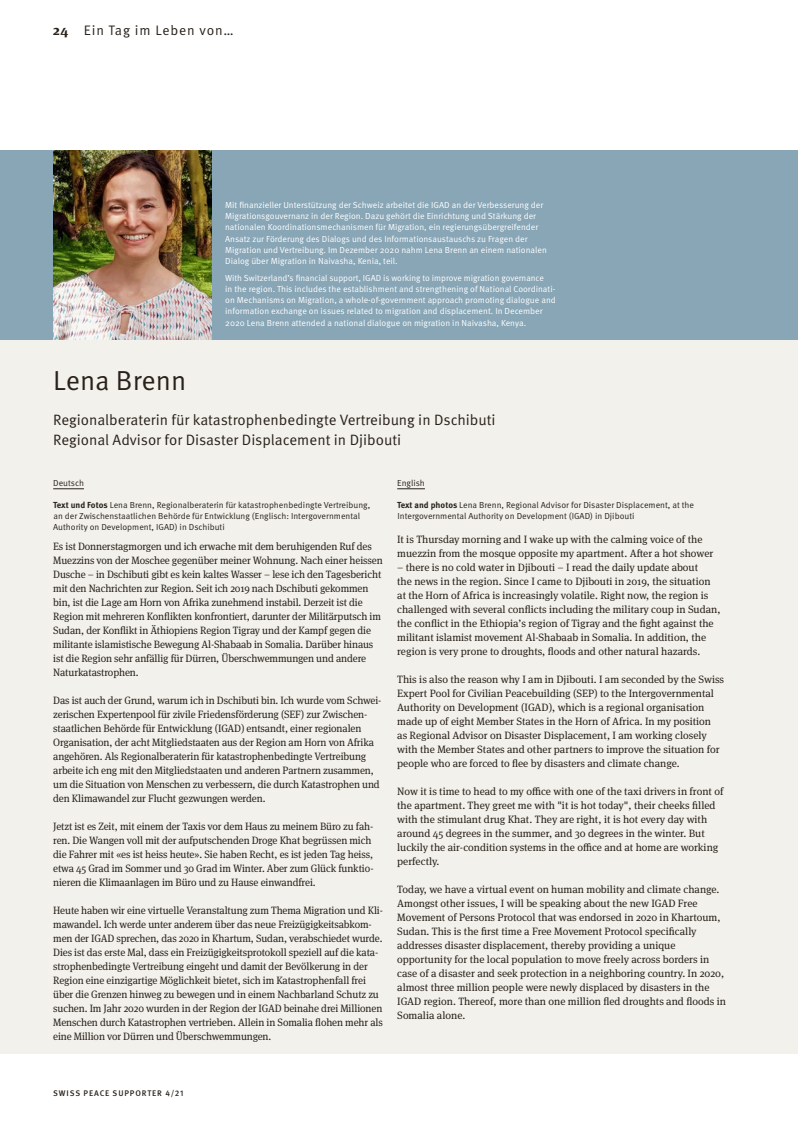
<style>
.page{position:relative;width:798px;height:1127px;background:#fff}
.page>*{position:absolute;margin:0;border:0;box-sizing:border-box;transform-origin:0 0}
._1_1_Titel{font:27.5px "Meta Pro";color:#29211a}
._1_2_Zweitsprachenti{font:15px/20.6px "Meta Pro";color:#29211a}
.t1{font:13.75px "Meta Pro";letter-spacing:.06em;color:#29211a}
._2_2_Grundtext__pers{font:10.62px/14px "Meta Serif OT";letter-spacing:-.01em;color:#29211a}
._3_1_Legende{font:8.75px/11.2px "Meta Pro";color:#fff}
._3_2_Autor{font:8.75px/11.2px "Meta Pro";color:#29211a}
._3_4_Sprachangabe{font:8.75px "Meta Pro";color:#29211a}
.t2{font:500 8.12px "Meta Pro";letter-spacing:.11em;color:#29211a}
.s1{font-family:"Meta Serif OT";font-weight:700}
.s2{font-weight:700}
</style>
<div class="page">
<div style="left:0;top:340px;width:797px;height:714px;background:#f2f1eb"></div>
<div style="left:0;top:151px;width:797px;height:189px;background:#88a6b6"></div>
<hr style="left:53px;top:488px;width:31px;height:1px;background:#29211a">
<svg style="left:397px;top:488px;width:28px;height:1px"></svg>
<img style="left:53px;top:151px;width:158px;height:189px">
<p class="t1" style="left:53px;top:22px;width:182px"><span class="s1">24</span> Ein Tag im Leben von…</p>
<p class="_3_1_Legende" style="left:225px;top:199px;width:323px">Mit finanzieller Unterstützung der Schweiz arbeitet die IGAD an der Verbesserung der Migrationsgouvernanz in der Region. Dazu gehört die Einrichtung und Stärkung der nationalen Koordinationsmechanismen für Migration, ein regierungsübergreifender Ansatz zur Förderung des Dialogs und des Informationsaustauschs zu Fragen der Migration und Vertreibung. Im Dezember 2020 nahm Lena Brenn an einem nationalen Dialog über Migration in Naivasha, Kenia, teil.</p>
<p class="_3_1_Legende" style="left:225px;top:272px;width:332px">With Switzerland’s financial support, IGAD is working to improve migration governance<br>in the region. This includes the establishment and strengthening of National Coordinati&shy;on Mechanisms on Migration, a whole-of-government approach promoting dialogue and information exchange on issues related to migration and displacement. In December 2020 Lena Brenn attended a national dialogue on migration in Naivasha, Kenya.</p>
<p class="_1_1_Titel" style="left:53px;top:364px;width:135px">Lena Brenn</p>
<p class="_1_2_Zweitsprachenti" style="left:53px;top:409px;width:444px">Regionalberaterin für katastrophenbedingte Vertreibung in Dschibuti<br>Regional Advisor for Disaster Displacement in Djibouti</p>
<p class="_3_4_Sprachangabe" style="left:53px;top:478px;width:32px">Deutsch</p>
<p class="_3_2_Autor" style="left:53px;top:499px;width:318px"><span class="s2">Text und Fotos</span> Lena Brenn, Regionalberaterin für katastrophenbedingte Vertreibung, an der Zwischenstaatlichen Behörde für Entwicklung (Englisch: Intergovernmental<br>Authority on Development, IGAD) in Dschibuti</p>
<p class="_2_2_Grundtext__pers" style="left:53px;top:539px;width:331px">Es ist Donnerstagmorgen und ich erwache mit dem beruhigenden Ruf des Muezzins von der Moschee gegenüber meiner Wohnung. Nach einer heissen Dusche – in Dschibuti gibt es kein kaltes Wasser – lese ich den Tagesbericht mit den Nachrichten zur Region. Seit ich 2019 nach Dschibuti gekommen bin, ist die Lage am Horn von Afrika zunehmend instabil. Derzeit ist die Region mit mehreren Konflikten konfrontiert, darunter der Militärputsch im Sudan, der Konflikt in Äthiopiens Region Tigray und der Kampf gegen die militante islamistische Bewegung Al-Shabaab in Somalia. Darüber hinaus ist die Region sehr anfällig für Dürren, Überschwemmungen und andere Naturkatastrophen.</p>
<p class="_2_2_Grundtext__pers" style="left:53px;top:693px;width:329px">Das ist auch der Grund, warum ich in Dschibuti bin. Ich wurde vom Schwei&shy;zerischen Expertenpool für zivile Friedensförderung (SEF) zur Zwischen&shy;staatlichen Behörde für Entwicklung (IGAD) entsandt, einer regionalen Organisation, der acht Mitgliedstaaten aus der Region am Horn von Afrika angehören. Als Regionalberaterin für katastrophenbedingte Vertreibung arbeite ich eng mit den Mitgliedstaaten und anderen Partnern zusammen, um die Situation von Menschen zu verbessern, die durch Katastrophen und den Klimawandel zur Flucht gezwungen werden.</p>
<p class="_2_2_Grundtext__pers" style="left:53px;top:819px;width:322px">Jetzt ist es Zeit, mit einem der Taxis vor dem Haus zu meinem Büro zu fah&shy;ren. Die Wangen voll mit der aufputschenden Droge Khat begrüssen mich die Fahrer mit «es ist heiss heute». Sie haben Recht, es ist jeden Tag heiss, etwa 45 Grad im Sommer und 30 Grad im Winter. Aber zum Glück funktio&shy;nieren die Klimaanlagen im Büro und zu Hause einwandfrei.</p>
<p class="_2_2_Grundtext__pers" style="left:53px;top:903px;width:331px">Heute haben wir eine virtuelle Veranstaltung zum Thema Migration und Kli&shy;mawandel. Ich werde unter anderem über das neue Freizügigkeitsabkom&shy;men der IGAD sprechen, das 2020 in Khartum, Sudan, verabschiedet wurde.<br>Dies ist das erste Mal, dass ein Freizügigkeitsprotokoll speziell auf die kata&shy;strophenbedingte Vertreibung eingeht und damit der Bevölkerung in der Region eine einzigartige Möglichkeit bietet, sich im Katastrophenfall frei über die Grenzen hinweg zu bewegen und in einem Nachbarland Schutz zu suchen. Im Jahr 2020 wurden in der Region der IGAD beinahe drei Millionen Menschen durch Katastrophen vertrieben. Allein in Somalia flohen mehr als eine Million vor Dürren und Überschwemmungen.</p>
<p class="_3_4_Sprachangabe" style="left:397px;top:478px;width:29px">English</p>
<p class="_3_2_Autor" style="left:397px;top:499px;width:298px"><span class="s2">Text and photos</span> Lena Brenn, Regional Advisor for Disaster Displacement, at the<br>Intergovernmental Authority on Development (IGAD) in Djibouti</p>
<p class="_2_2_Grundtext__pers" style="left:397px;top:532px;width:317px">It is Thursday morning and I wake up with the calming voice of the muezzin from the mosque opposite my apartment. After a hot shower</p>
<p class="_2_2_Grundtext__pers" style="left:397px;top:560px;width:324px">– there is no cold water in Djibouti – I read the daily update about<br>the news in the region. Since I came to Djibouti in 2019, the situation at the Horn of Africa is increasingly volatile. Right now, the region is challenged with several conflicts including the military coup in Sudan, the conflict in the Ethiopiaʼs region of Tigray and the fight against the militant islamist movement Al-Shabaab in Somalia. In addition, the region is very prone to droughts, floods and other natural hazards.</p>
<p class="_2_2_Grundtext__pers" style="left:397px;top:672px;width:328px">This is also the reason why I am in Djibouti. I am seconded by the Swiss Expert Pool for Civilian Peacebuilding (SEP) to the Intergovernmental Authority on Development (IGAD), which is a regional organisation made up of eight Member States in the Horn of Africa. In my position<br>as Regional Advisor on Disaster Displacement, I am working closely with the Member States and other partners to improve the situation for people who are forced to flee by disasters and climate change.</p>
<p class="_2_2_Grundtext__pers" style="left:397px;top:784px;width:327px">Now it is time to head to my office with one of the taxi drivers in front of the apartment. They greet me with "it is hot today", their cheeks filled with the stimulant drug Khat. They are right, it is hot every day with around 45 degrees in the summer, and 30 degrees in the winter. But luckily the air-condition systems in the office and at home are working perfectly.</p>
<p class="_2_2_Grundtext__pers" style="left:397px;top:882px;width:330px">Today, we have a virtual event on human mobility and climate change.<br>Amongst other issues, I will be speaking about the new IGAD Free Movement of Persons Protocol that was endorsed in 2020 in Khartoum, Sudan. This is the first time a Free Movement Protocol specifically addresses disaster displacement, thereby providing a unique opportunity for the local population to move freely across borders in case of a disaster and seek protection in a neighboring country. In 2020, almost three million people were newly displaced by disasters in the IGAD region. Thereof, more than one million fled droughts and floods in Somalia alone.</p>
<p class="t2" style="left:53px;top:1088px;width:132px">SWISS PEACE SUPPORTER 4/21</p>
</div>
